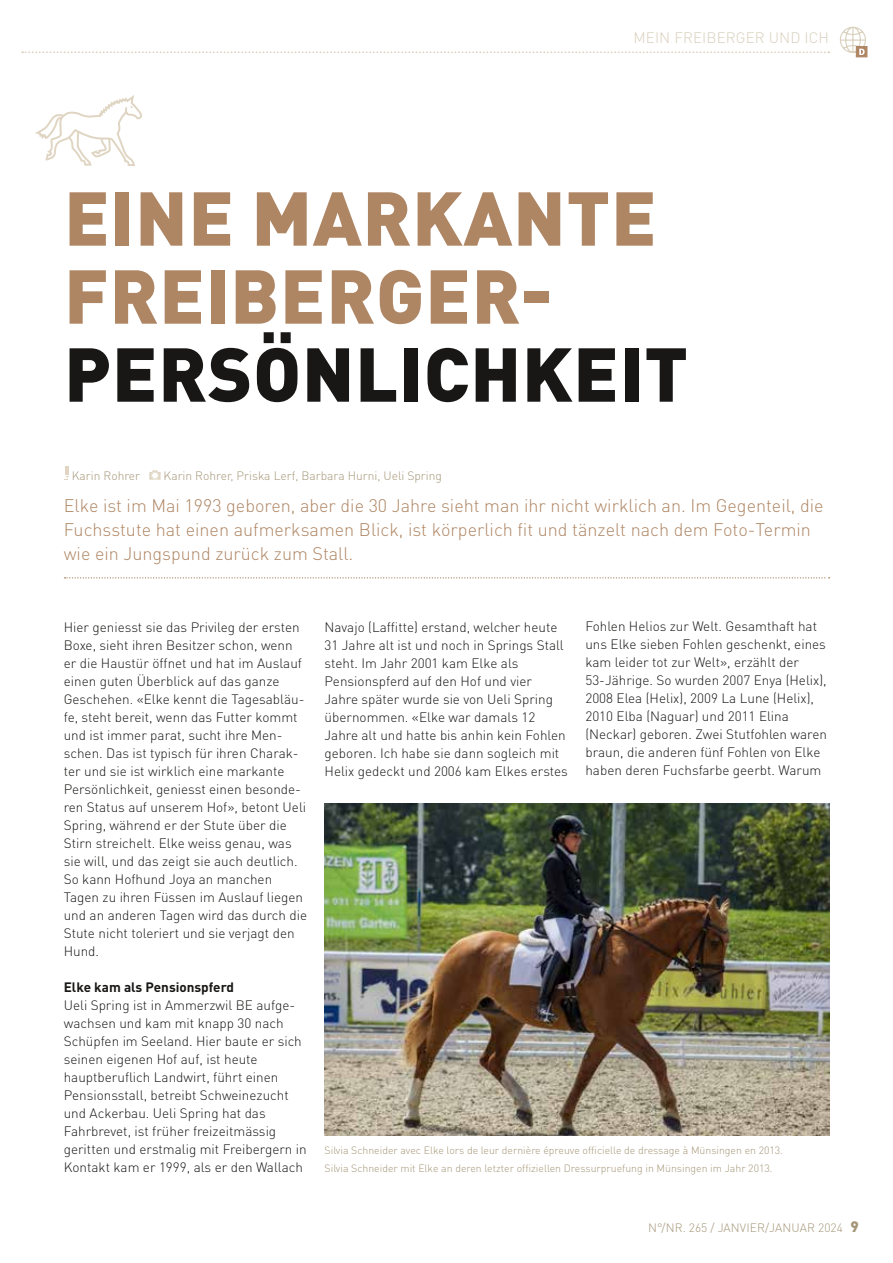
<style>
.page{position:relative;width:893px;height:1263px;background:#fff}
.page>*{position:absolute;margin:0;border:0;box-sizing:border-box;transform-origin:0 0}
.t1{font:900 75px/78px "DINOT";letter-spacing:.01em;color:#af8664}
.t2{font:900 75px "DINOT";letter-spacing:.01em;color:#181716}
.t3{font:300 18px/24px "DINOT";color:#af8664}
.t4{font:300 15px "DINOT";letter-spacing:.01em;color:#d9d0bd}
.t5{font:300 13.5px/18px "DINOT";color:#181716}
.t6{font:700 13.5px "DINOT";color:#181716}
.t7{font:300 12px "DINOT";color:#a59678}
.t8{font:300 10.5px/18px "DINOT";color:#a59678}
.s1{font-weight:900;font-size:15px}
</style>
<div class="page">
<svg style="left:64px;top:577px;width:765px;height:1px"></svg>
<svg style="left:64px;top:467px;width:5px;height:13px"></svg>
<svg style="left:149px;top:470px;width:12px;height:10px"></svg>
<svg style="left:35px;top:95px;width:107px;height:71px"></svg>
<img style="left:325px;top:803px;width:504px;height:333px">
<div style="left:856px;top:46px;width:11px;height:11px;background:#af8664"></div>
<svg style="left:840px;top:26px;width:26px;height:29px"></svg>
<svg style="left:22px;top:51px;width:807px;height:2px"></svg>
<p class="t4" style="left:633px;top:27px;width:197px">MEIN FREIBERGER UND ICH</p>
<h1 class="t1" style="left:64px;top:177px;width:594px">EINE MARKANTE<br>FREIBERGER-</h1>
<h1 class="t2" style="left:64px;top:324px;width:625px">PERSÖNLICHKEIT</h1>
<p class="t7" style="left:72px;top:467px;width:70px">Karin Rohrer</p>
<p class="t7" style="left:164px;top:467px;width:280px">Karin Rohrer, Priska Lerf, Barbara Hurni, Ueli Spring</p>
<h2 class="t3" style="left:64px;top:493px;width:761px">Elke ist im Mai 1993 geboren, aber die 30 Jahre sieht man ihr nicht wirklich an. Im Gegenteil, die<br>Fuchsstute hat einen aufmerksamen Blick, ist körperlich fit und tänzelt nach dem Foto-Termin wie ein Jungspund zurück zum Stall.</h2>
<p class="t5" style="left:64px;top:617px;width:245px">Hier geniesst sie das Privileg der ersten Boxe, sieht ihren Besitzer schon, wenn er die Haustür öffnet und hat im Auslauf einen guten Überblick auf das ganze Geschehen. «Elke kennt die Tagesabläu&shy;fe, steht bereit, wenn das Futter kommt und ist immer parat, sucht ihre Men&shy;schen. Das ist typisch für ihren Charak&shy;ter und sie ist wirklich eine markante Persönlichkeit, geniesst einen besonde&shy;ren Status auf unserem Hof», betont Ueli Spring, während er der Stute über die Stirn streichelt. Elke weiss genau, was sie will, und das zeigt sie auch deutlich.<br>So kann Hofhund Joya an manchen Tagen zu ihren Füssen im Auslauf liegen und an anderen Tagen wird das durch die Stute nicht toleriert und sie verjagt den Hund.</p>
<p class="t6" style="left:64px;top:977px;width:172px">Elke kam als Pensionspferd</p>
<p class="t5" style="left:64px;top:995px;width:244px">Ueli Spring ist in Ammerzwil BE aufge&shy;wachsen und kam mit knapp 30 nach Schüpfen im Seeland. Hier baute er sich seinen eigenen Hof auf, ist heute hauptberuflich Landwirt, führt einen Pensionsstall, betreibt Schweinezucht und Ackerbau. Ueli Spring hat das Fahrbrevet, ist früher freizeitmässig geritten und erstmalig mit Freibergern in Kontakt kam er 1999, als er den Wallach</p>
<p class="t5" style="left:325px;top:617px;width:245px">Navajo (Laffitte) erstand, welcher heute 31 Jahre alt ist und noch in Springs Stall steht. Im Jahr 2001 kam Elke als Pensionspferd auf den Hof und vier Jahre später wurde sie von Ueli Spring übernommen. «Elke war damals 12<br>Jahre alt und hatte bis anhin kein Fohlen geboren. Ich habe sie dann sogleich mit Helix gedeckt und 2006 kam Elkes erstes</p>
<p class="t5" style="left:585px;top:617px;width:243px">Fohlen Helios zur Welt. Gesamthaft hat uns Elke sieben Fohlen geschenkt, eines kam leider tot zur Welt», erzählt der 53-Jährige. So wurden 2007 Enya (Helix), 2008 Elea (Helix), 2009 La Lune (Helix), 2010 Elba (Naguar) und 2011 Elina (Neckar) geboren. Zwei Stutfohlen waren braun, die anderen fünf Fohlen von Elke haben deren Fuchsfarbe geerbt. Warum</p>
<p class="t8" style="left:325px;top:1140px;width:460px">Silvia Schneider avec Elke lors de leur dernière épreuve officielle de dressage à Münsingen en 2013.<br>Silvia Schneider mit Elke an deren letzter offiziellen Dressurpruefung in Münsingen im Jahr 2013.</p>
<p class="t7" style="left:648px;top:1219px;width:212px">N°/NR. 265 / JANVIER/JANUAR 2024 <span class="s1">9</span></p>
</div>
